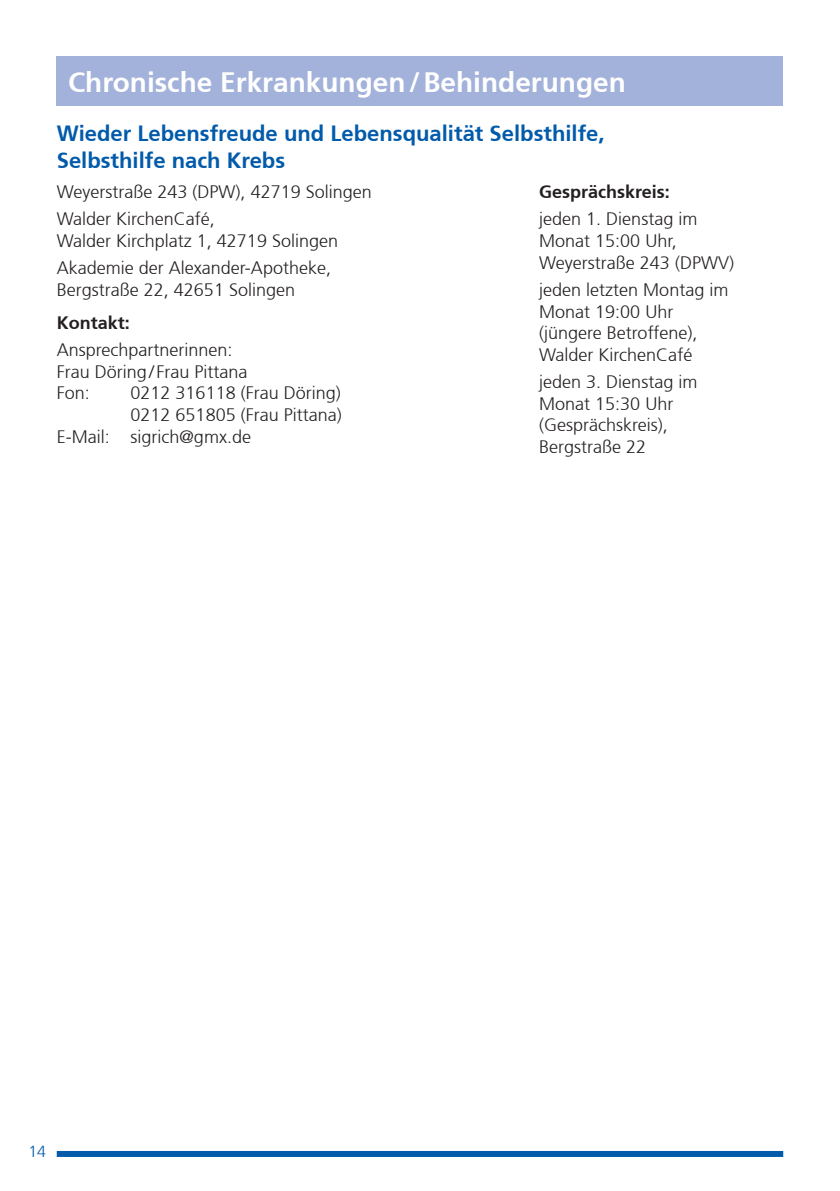
<style>
.page{position:relative;width:840px;height:1191px;background:#fff}
.page>*{position:absolute;margin:0;border:0;box-sizing:border-box;transform-origin:0 0}
.t1{font:700 28px "Frutiger";color:#fff}
.t2{font:700 22px/26.4px "Frutiger";color:#015aaa}
.t3{font:300 18px/21.6px "Frutiger";color:#231f20}
.t4{font:700 18px "Frutiger";color:#231f20}
.t5{font:300 16px "Frutiger";color:#015aaa}
</style>
<div class="page">
<div style="left:57px;top:1151px;width:725px;height:6px;background:#015aaa"></div>
<div style="left:57px;top:57px;width:725px;height:49px;background:#a3b2da"></div>
<h1 class="t1" style="left:68px;top:66px;width:559px">Chronische Erkrankungen/Behinderungen</h1>
<p class="t2" style="left:57px;top:120px;width:549px">Wieder Lebensfreude und Lebensqualität Selbsthilfe,<br>Selbsthilfe nach Krebs</p>
<p class="t3" style="left:57px;top:179px;width:316px;line-height:27.2px">Weyerstraße 243 (DPW), 42719 Solingen<br>Walder KirchenCafé,</p>
<p class="t3" style="left:57px;top:227px;width:283px;line-height:27.2px">Walder Kirchplatz 1, 42719 Solingen<br>Akademie der Alexander-Apotheke,</p>
<p class="t3" style="left:57px;top:279px;width:240px">Bergstraße 22, 42651 Solingen</p>
<p class="t4" style="left:57px;top:312px;width:75px">Kontakt:</p>
<p class="t3" style="left:57px;top:339px;width:192px">Ansprechpartnerinnen:<br>Frau Döring/ Frau Pittana<br>Fon:</p>
<p class="t4" style="left:539px;top:181px;width:132px">Gesprächskreis:</p>
<p class="t3" style="left:539px;top:209px;width:196px">jeden 1. Dienstag im<br>Monat 15:00 Uhr,<br>Weyerstraße 243 (DPWV)</p>
<p class="t3" style="left:539px;top:279px;width:191px">jeden letzten Montag im<br>Monat 19:00 Uhr (jüngere Betroffene),<br>Walder KirchenCafé</p>
<p class="t3" style="left:539px;top:371px;width:160px">jeden 3. Dienstag im<br>Monat 15:30 Uhr (Gesprächskreis),<br>Bergstraße 22</p>
<p class="t3" style="left:130px;top:383px;width:212px">0212 316118 (Frau Döring)</p>
<p class="t3" style="left:130px;top:404px;width:213px">0212 651805 (Frau Pittana)</p>
<p class="t3" style="left:57px;top:426px;width:196px">E-Mail: sigrich@gmx.de</p>
<p class="t5" style="left:28px;top:1142px;width:19px">14</p>
</div>
